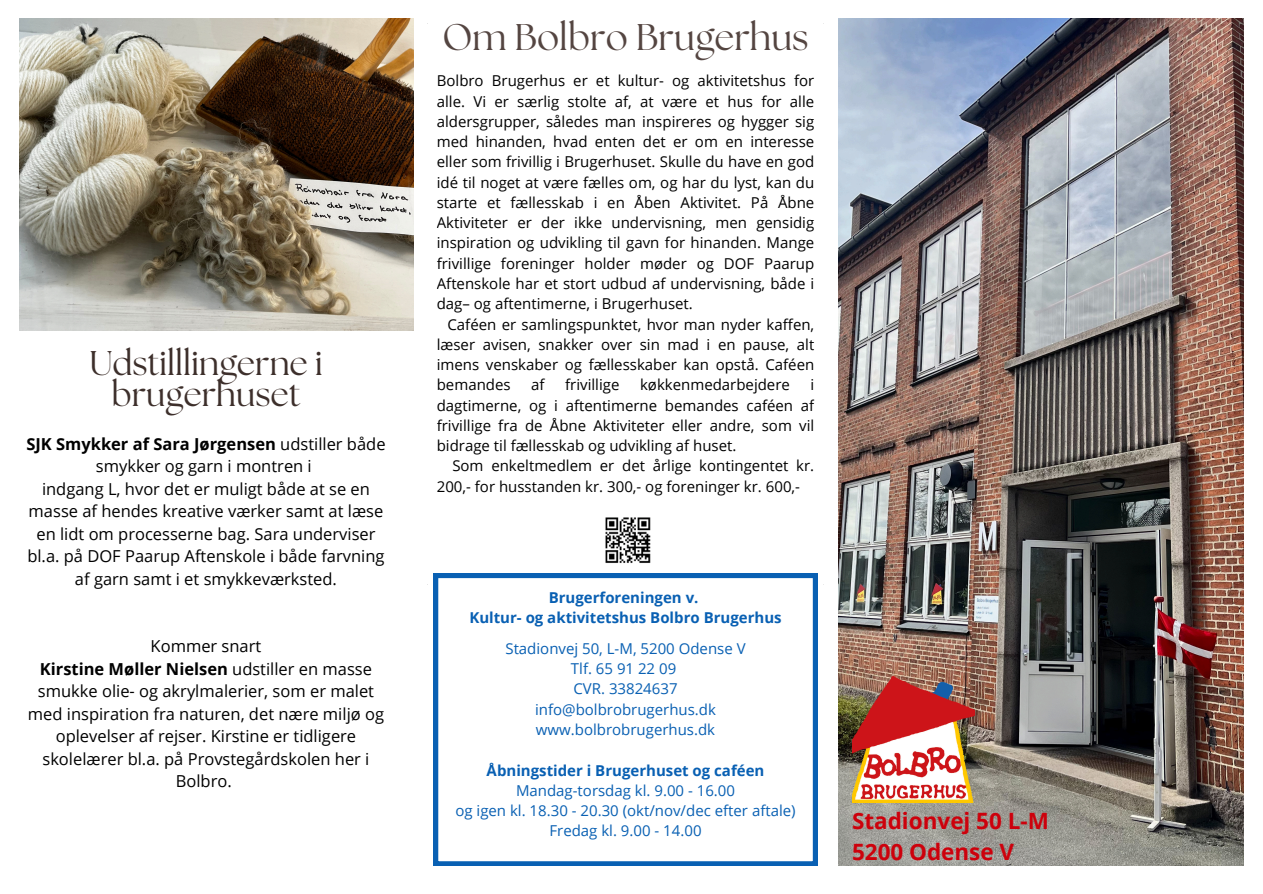
<style>
.page{position:relative;width:1263px;height:894px;background:#fff}
.page>*{position:absolute;margin:0;border:0;box-sizing:border-box;transform-origin:0 0}
.t1{font:37.05px "The Seasons";color:#544541}
.t2{font:34.2px/30.3px "The Seasons";color:#3d2f2b;text-align:center}
.t3{font:700 22.5px/31.5px "Open Sans";color:#cd010c}
.t4{font:16.5px/22.5px "Open Sans";color:#000;text-align:center}
.t5{font:15px/20.2px "Open Sans";color:#000;text-align:justify}
.t6{font:15px "Open Sans";color:#0960b3}
.t7{font:700 15px/20.2px "Open Sans";color:#0960b3;text-align:center}
.s1{font-weight:700}
</style>
<div class="page">
<img style="left:19px;top:19px;width:394px;height:311px">
<img style="left:838px;top:19px;width:405px;height:846px">
<img style="left:852px;top:676px;width:123px;height:126px">
<svg style="left:434px;top:573px;width:383px;height:292px"></svg>
<img style="left:605px;top:517px;width:46px;height:46px">
<p class="t2" style="left:89px;top:350px;width:235px">Udstilllingerne i brugerhuset</p>
<p class="t4" style="left:26px;top:432px;width:361px"><span class="s1">SJK Smykker af Sara Jørgensen</span> udstiller både smykker og garn i montren i</p>
<p class="t4" style="left:27px;top:477px;width:359px">indgang L, hvor det er muligt både at se en masse af hendes kreative værker samt at læse en lidt om processerne bag. Sara underviser bl.a. på DOF Paarup Aftenskole i både farvning af garn samt i et smykkeværksted.</p>
<p class="t4" style="left:151px;top:634px;width:112px">Kommer snart</p>
<p class="t4" style="left:28px;top:657px;width:358px"><span class="s1">Kirstine Møller Nielsen</span> udstiller en masse smukke olie- og akrylmalerier, som er malet med inspiration fra naturen, det nære miljø og oplevelser af rejser. Kirstine er tidligere skolelærer bl.a. på Provstegårdskolen her i Bolbro.</p>
<p class="t1" style="left:442px;top:20px;width:368px">Om Bolbro Brugerhus</p>
<p class="t5" style="left:437px;top:70px;width:379px">Bolbro Brugerhus er et kultur- og aktivitetshus for alle. Vi er særlig stolte af, at være et hus for alle aldersgrupper, således man inspireres og hygger sig med hinanden, hvad enten det er om en interesse eller som frivillig i Brugerhuset. Skulle du have en god idé til noget at være fælles om, og har du lyst, kan du starte et fællesskab i en Åben Aktivitet. På Åbne Aktiviteter er der ikke undervisning, men gensidig inspiration og udvikling til gavn for hinanden. Mange frivillige foreninger holder møder og DOF Paarup Aftenskole har et stort udbud af undervisning, både i dag– og aftentimerne, i Brugerhuset.</p>
<p class="t5" style="left:437px;top:313px;width:379px;text-indent:11px">Caféen er samlingspunktet, hvor man nyder kaffen, læser avisen, snakker over sin mad i en pause, alt imens venskaber og fællesskaber kan opstå. Caféen bemandes</p>
<p class="t5" style="left:531px;top:374px;width:15px">af</p>
<p class="t5" style="left:565px;top:374px;width:56px">frivillige</p>
<p class="t5" style="left:640px;top:374px;width:151px">køkkenmedarbejdere</p>
<p class="t5" style="left:437px;top:374px;width:379px;text-indent:374px">i dagtimerne, og i aftentimerne bemandes caféen af frivillige fra de Åbne Aktiviteter eller andre, som vil bidrage til fællesskab og udvikling af huset.</p>
<p class="t5" style="left:437px;top:455px;width:379px;text-indent:16px">Som enkeltmedlem er det årlige kontingentet kr.<br>200,- for husstanden kr. 300,- og foreninger kr. 600,-</p>
<p class="t7" style="left:469px;top:586px;width:314px">Brugerforeningen v.<br>Kultur- og aktivitetshus Bolbro Brugerhus</p>
<p class="t6" style="left:505px;top:637px;width:242px">Stadionvej 50, L-M, 5200 Odense V</p>
<h1 class="t6" style="left:571px;top:658px;width:107px">Tlf. 65 91 22 09</h1>
<p class="t6" style="left:573px;top:678px;width:106px">CVR. 33824637</p>
<h3 class="t6" style="left:535px;top:698px;width:182px">info@bolbrobrugerhus.dk</h3>
<p class="t6" style="left:536px;top:718px;width:181px">www.bolbrobrugerhus.dk</p>
<p class="t7" style="left:487px;top:759px;width:279px">Åbningstider i Brugerhuset og caféen</p>
<p class="t6" style="left:516px;top:779px;width:221px">Mandag-torsdag kl. 9.00 - 16.00</p>
<p class="t6" style="left:455px;top:799px;width:342px">og igen kl. 18.30 - 20.30 (okt/nov/dec efter aftale)</p>
<p class="t6" style="left:549px;top:820px;width:154px">Fredag kl. 9.00 - 14.00</p>
<p class="t3" style="left:852px;top:803px;width:198px">Stadionvej 50 L-M<br>5200 Odense V</p>
</div>
